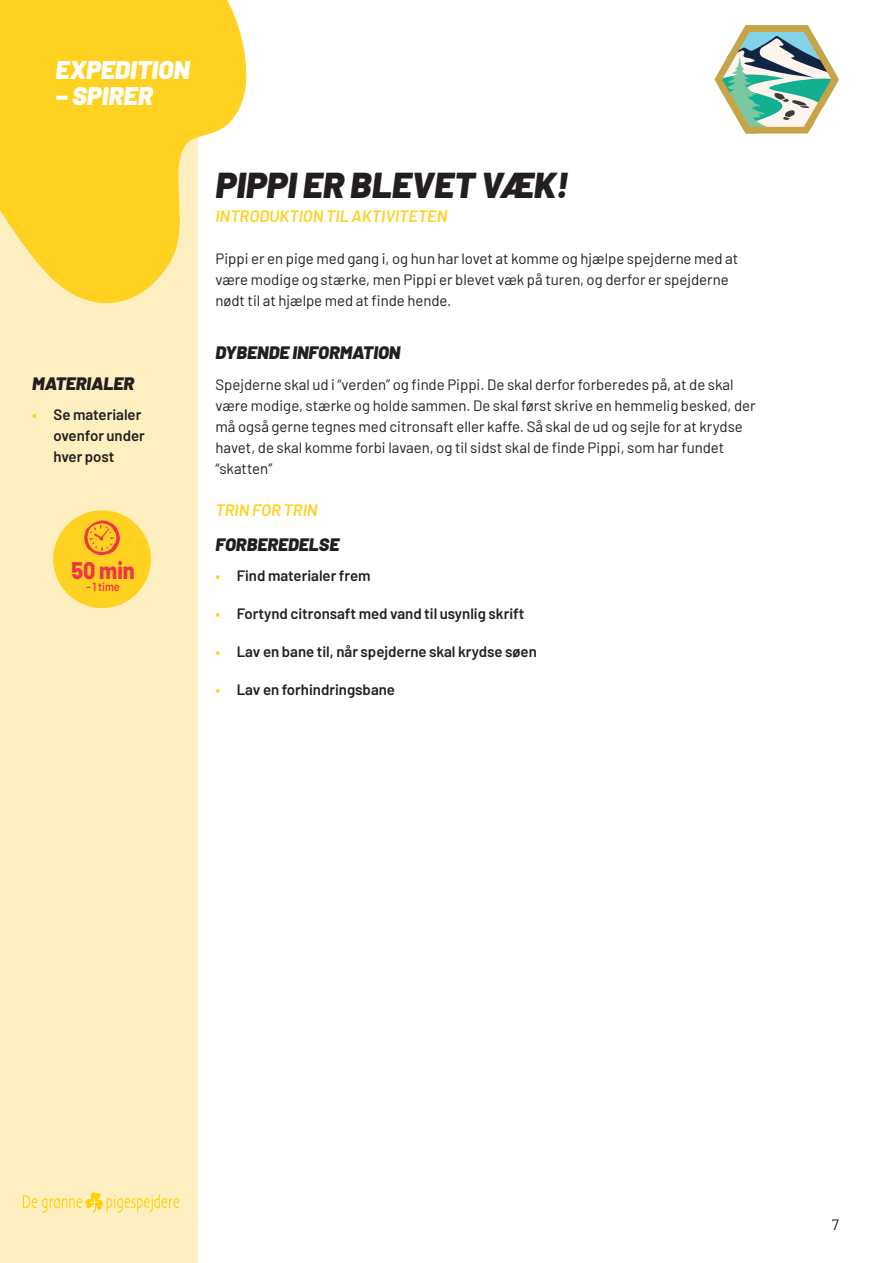
<style>
.page{position:relative;width:893px;height:1263px;background:#fff}
.page>*{position:absolute;margin:0;border:0;box-sizing:border-box;transform-origin:0 0}
.Overskrift{font:italic 900 36px "Barlow";color:#231f20}
.t1{font:italic 900 25.5px "Barlow";color:#fff}
.Brødtekst{font:800 24px "Barlow";color:#ee3645;scale:.9 1}
.Mellemrubrik{font:italic 900 18px "Barlow";color:#231f20}
.Manchet{font:italic 600 16.5px "Barlow";color:#ffd121}
.Brødtekst-2{font:15px/21px "Barlow";color:#231f20}
.t2{font:600 15px/21px "Barlow";color:#231f20}
.Brødtekst-3{font:600 12px "Barlow";color:#ee3645;scale:.9 1}
.s1{color:#ffd121}
</style>
<div class="page">
<div style="left:0;top:0;width:197px;height:1263px;background:#feefc1"></div>
<div style="left:53px;top:510px;width:98px;height:98px;background:#ffd121;border-radius:50%"></div>
<svg style="left:84px;top:520px;width:36px;height:35px"></svg>
<svg style="left:0;top:0;width:247px;height:401px;fill:#ffd121"></svg>
<svg style="left:23px;top:1192px;width:156px;height:20px"></svg>
<svg style="left:714px;top:25px;width:125px;height:109px"></svg>
<h2 class="t1" style="left:56px;top:51px;width:136px">EXPEDITION</h2>
<h2 class="t1" style="left:56px;top:77px;width:99px">– SPIRER</h2>
<p class="Mellemrubrik" style="left:32px;top:370px;width:104px">MATERIALER</p>
<p class="t2" style="left:54px;top:402px;width:93px;text-indent:-21px"><span class="s1">•</span> Se materialer ovenfor under hver post</p>
<p class="Brødtekst" style="left:71px;top:552px;width:72px">50 min</p>
<p class="Brødtekst-3" style="left:86px;top:578px;width:39px">- 1 time</p>
<p class="Overskrift" style="left:215px;top:158px;width:355px">PIPPI ER BLEVET VÆK!</p>
<p class="Manchet" style="left:215px;top:204px;width:234px">INTRODUKTION TIL AKTIVITETEN</p>
<p class="Brødtekst-2" style="left:215px;top:247px;width:524px">Pippi er en pige med gang i, og hun har lovet at komme og hjælpe spejderne med at være modige og stærke, men Pippi er blevet væk på turen, og derfor er spejderne nødt til at hjælpe med at finde hende.</p>
<p class="Mellemrubrik" style="left:215px;top:339px;width:186px">DYBENDE INFORMATION</p>
<p class="Brødtekst-2" style="left:215px;top:373px;width:542px">Spejderne skal ud i “verden” og finde Pippi. De skal derfor forberedes på, at de skal være modige, stærke og holde sammen. De skal først skrive en hemmelig besked, der må også gerne tegnes med citronsaft eller kaffe. Så skal de ud og sejle for at krydse havet, de skal komme forbi lavaen, og til sidst skal de finde Pippi, som har fundet “skatten”</p>
<p class="Manchet" style="left:215px;top:498px;width:104px">TRIN FOR TRIN</p>
<p class="Mellemrubrik" style="left:215px;top:531px;width:125px">FORBEREDELSE</p>
<p class="t2" style="left:215px;top:563px;width:157px"><span class="s1">•</span> Find materialer frem</p>
<p class="t2" style="left:215px;top:601px;width:311px"><span class="s1">•</span> Fortynd citronsaft med vand til usynlig skrift</p>
<p class="t2" style="left:215px;top:639px;width:323px"><span class="s1">•</span> Lav en bane til, når spejderne skal krydse søen</p>
<p class="t2" style="left:215px;top:677px;width:181px"><span class="s1">•</span> Lav en forhindringsbane</p>
<p class="Brødtekst-2" style="left:832px;top:1213px;width:9px">7</p>
</div>
